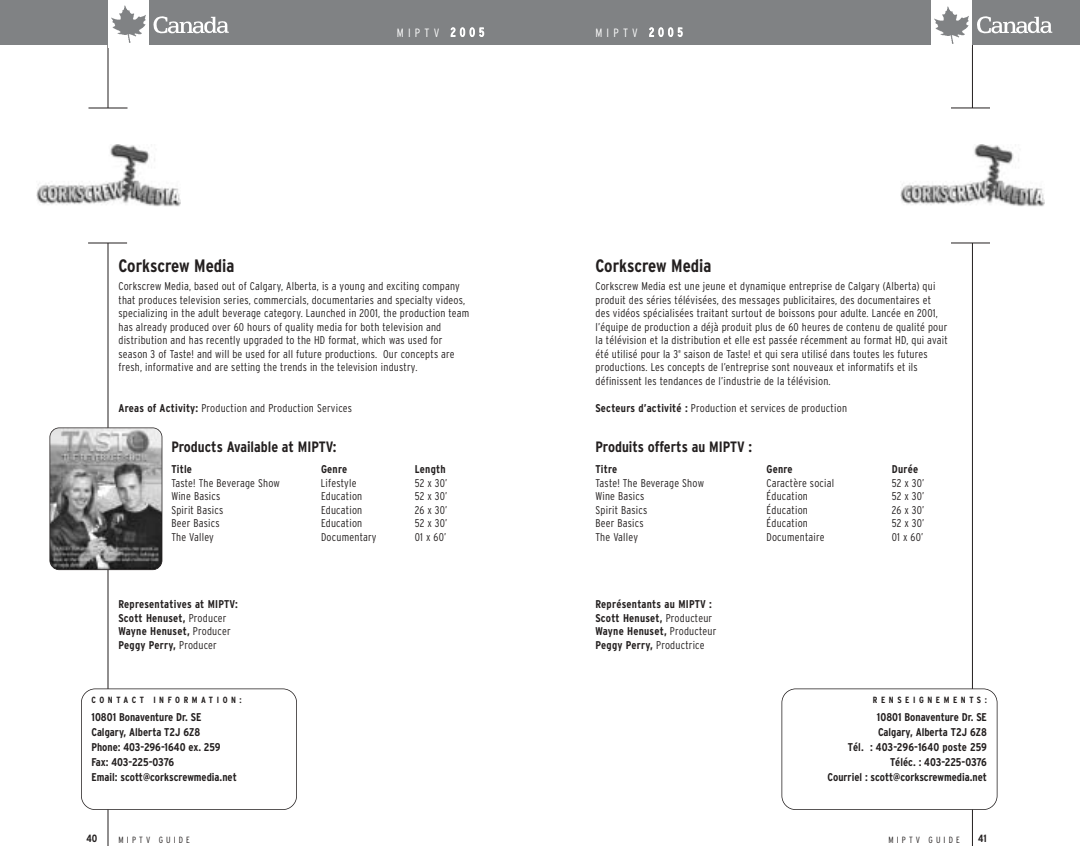
<style>
.page{position:relative;width:1080px;height:864px;background:#fff}
.page>*{position:absolute;margin:0;border:0;box-sizing:border-box;transform-origin:0 0}
.t1{font:700 condensed 18px "Interstate";color:#231f1f}
.t2{font:700 condensed 15px "Interstate";color:#231f1f}
.t3{font:300 condensed 12px "Interstate";letter-spacing:.35em;color:#fff}
.t4{font:300 condensed 11.25px/13.5px "Interstate";letter-spacing:.02em;color:#231f1f}
.t5{font:700 condensed 11.25px/15px "Interstate";color:#231f1f;text-align:right}
.t6{font:700 condensed 11.25px/13.5px "Interstate";letter-spacing:.02em;color:#231f1f}
.t7{font:700 condensed 10.5px "Interstate";color:#231f1f}
.t8{font:700 condensed 9px "Interstate";letter-spacing:.395em;color:#231f1f}
.t9{font:300 condensed 9px "Interstate";letter-spacing:.35em;color:#231f1f}
.s1{font-weight:700}
.s2{font-weight:300}
</style>
<div class="page">
<hr style="left:972px;top:40px;width:1px;height:806px;background:#231f1f">
<div style="left:951px;top:108px;width:39px;height:135px;background:#fff"></div>
<hr style="left:951px;top:243px;width:39px;height:1px;background:#231f1f">
<div style="left:782px;top:688px;width:216px;height:122px;border:2px solid #231f1f;border-radius:14px"></div>
<div style="left:526px;top:0;width:554px;height:45px;background:#808284"></div>
<svg style="left:977px;top:16px;width:75px;height:17px"></svg>
<div style="left:932px;top:0;width:40px;height:48px;background:#fff"></div>
<img style="left:935px;top:6px;width:34px;height:37px">
<hr style="left:951px;top:108px;width:39px;height:1px;background:#231f1f">
<hr style="left:108px;top:40px;width:1px;height:806px;background:#231f1f">
<div style="left:81px;top:689px;width:216px;height:121px;background:#fff;border-radius:14px"></div>
<div style="left:81px;top:688px;width:216px;height:122px;border:2px solid #231f1f;border-radius:14px"></div>
<div style="left:0;top:0;width:554px;height:45px;background:#808284"></div>
<svg style="left:154px;top:16px;width:75px;height:17px"></svg>
<div style="left:109px;top:0;width:40px;height:47px;background:#fff"></div>
<img style="left:111px;top:5px;width:34px;height:38px">
<div style="left:90px;top:108px;width:36px;height:135px;background:#fff"></div>
<hr style="left:88px;top:108px;width:40px;height:1px;background:#231f1f">
<hr style="left:88px;top:243px;width:39px;height:1px;background:#231f1f">
<img style="left:36px;top:145px;width:144px;height:61px">
<img style="left:901px;top:145px;width:144px;height:61px">
<img style="left:50px;top:428px;width:112px;height:142px;border-radius:9px">
<div style="left:50px;top:428px;width:112px;height:142px;border:2px solid #231f1f;border-radius:10px"></div>
<p class="t3" style="left:397px;top:28px;width:89px">MIPTV 2005</p>
<p class="t3" style="left:596px;top:28px;width:89px">MIPTV 2005</p>
<h1 class="t1" style="left:118px;top:259px;width:118px">Corkscrew Media</h1>
<p class="t4" style="left:118px;top:281px;width:352px">Corkscrew Media, based out of Calgary, Alberta, is a young and exciting company that produces television series, commercials, documentaries and specialty videos, specializing in the adult beverage category. Launched in 2001, the production team has already produced over 60 hours of quality media for both television and distribution and has recently upgraded to the HD format, which was used for season 3 of Taste! and will be used for all future productions. Our concepts are fresh, informative and are setting the trends in the television industry.</p>
<p class="t4" style="left:118px;top:402px;width:235px"><span class="s1">Areas of Activity:</span> Production and Production Services</p>
<h2 class="t2" style="left:171px;top:441px;width:167px">Products Available at MIPTV:</h2>
<p class="t5" style="left:171px;top:463px;width:22px">Title</p>
<p class="t5" style="left:321px;top:463px;width:28px">Genre</p>
<p class="t5" style="left:415px;top:463px;width:32px">Length</p>
<p class="t4" style="left:171px;top:477px;width:110px">Taste! The Beverage Show</p>
<p class="t4" style="left:321px;top:477px;width:37px">Lifestyle</p>
<p class="t4" style="left:415px;top:477px;width:34px">52 x 30’</p>
<p class="t4" style="left:171px;top:491px;width:50px">Wine Basics</p>
<p class="t4" style="left:321px;top:491px;width:43px">Education</p>
<p class="t4" style="left:415px;top:491px;width:34px">52 x 30’</p>
<p class="t4" style="left:171px;top:504px;width:53px">Spirit Basics</p>
<p class="t4" style="left:321px;top:504px;width:43px">Education</p>
<p class="t4" style="left:415px;top:504px;width:34px">26 x 30’</p>
<p class="t4" style="left:171px;top:518px;width:50px">Beer Basics</p>
<p class="t4" style="left:321px;top:518px;width:43px">Education</p>
<p class="t4" style="left:415px;top:518px;width:34px">52 x 30’</p>
<p class="t4" style="left:171px;top:531px;width:44px">The Valley</p>
<p class="t4" style="left:321px;top:531px;width:57px">Documentary</p>
<p class="t4" style="left:415px;top:531px;width:33px">01 x 60’</p>
<h1 class="t1" style="left:596px;top:259px;width:118px">Corkscrew Media</h1>
<p class="t4" style="left:595px;top:281px;width:354px">Corkscrew Media est une jeune et dynamique entreprise de Calgary (Alberta) qui produit des séries télévisées, des messages publicitaires, des documentaires et des vidéos spécialisées traitant surtout de boissons pour adulte. Lancée en 2001, l’équipe de production a déjà produit plus de 60 heures de contenu de qualité pour la télévision et la distribution et elle est passée récemment au format HD, qui avait été utilisé pour la 3<sup>e</sup> saison de Taste! et qui sera utilisé dans toutes les futures productions. Les concepts de l’entreprise sont nouveaux et informatifs et ils définissent les tendances de l’industrie de la télévision.</p>
<p class="t4" style="left:595px;top:402px;width:253px"><span class="s1">Secteurs d’activité :</span> Production et services de production</p>
<h2 class="t2" style="left:596px;top:441px;width:158px">Produits offerts au MIPTV :</h2>
<p class="t5" style="left:596px;top:463px;width:23px">Titre</p>
<p class="t5" style="left:767px;top:463px;width:28px">Genre</p>
<p class="t5" style="left:892px;top:463px;width:28px">Durée</p>
<p class="t4" style="left:596px;top:477px;width:110px">Taste! The Beverage Show</p>
<p class="t4" style="left:767px;top:477px;width:69px">Caractère social</p>
<p class="t4" style="left:892px;top:477px;width:34px">52 x 30’</p>
<p class="t4" style="left:596px;top:491px;width:50px">Wine Basics</p>
<p class="t4" style="left:767px;top:491px;width:43px">Éducation</p>
<p class="t4" style="left:892px;top:491px;width:34px">52 x 30’</p>
<p class="t4" style="left:596px;top:504px;width:53px">Spirit Basics</p>
<p class="t4" style="left:767px;top:504px;width:43px">Éducation</p>
<p class="t4" style="left:892px;top:504px;width:34px">26 x 30’</p>
<p class="t4" style="left:596px;top:518px;width:50px">Beer Basics</p>
<p class="t4" style="left:767px;top:518px;width:43px">Éducation</p>
<p class="t4" style="left:892px;top:518px;width:34px">52 x 30’</p>
<p class="t4" style="left:596px;top:531px;width:44px">The Valley</p>
<p class="t4" style="left:766px;top:531px;width:60px">Documentaire</p>
<p class="t4" style="left:892px;top:531px;width:33px">01 x 60’</p>
<p class="t6" style="left:118px;top:599px;width:121px">Representatives at MIPTV:<br>Scott Henuset, <span class="s2">Producer<br></span>Wayne Henuset, <span class="s2">Producer<br></span>Peggy Perry, <span class="s2">Producer</span></p>
<p class="t6" style="left:595px;top:599px;width:122px">Représentants au MIPTV :<br>Scott Henuset, <span class="s2">Producteur<br></span>Wayne Henuset, <span class="s2">Producteur<br></span>Peggy Perry, <span class="s2">Productrice</span></p>
<p class="t8" style="left:92px;top:696px;width:152px">CONTACT INFORMATION:</p>
<p class="t5" style="left:92px;top:711px;width:147px;text-align:left">10801 Bonaventure Dr. SE<br>Calgary, Alberta T2J 6Z8<br>Phone: 403-296-1640 ex. 259<br>Fax: 403-225-0376<br>Email: scott@corkscrewmedia.net</p>
<p class="t8" style="left:873px;top:696px;width:116px">RENSEIGNEMENTS:</p>
<p class="t5" style="left:828px;top:711px;width:161px">10801 Bonaventure Dr. SE<br>Calgary, Alberta T2J 6Z8<br>Tél. : 403-296-1640 poste 259<br>Téléc. : 403-225-0376<br>Courriel : scott@corkscrewmedia.net</p>
<p class="t7" style="left:87px;top:835px;width:12px">40</p>
<p class="t9" style="left:118px;top:837px;width:73px">MIPTV GUIDE</p>
<p class="t9" style="left:888px;top:837px;width:73px">MIPTV GUIDE</p>
<p class="t7" style="left:978px;top:835px;width:10px">41</p>
</div>
